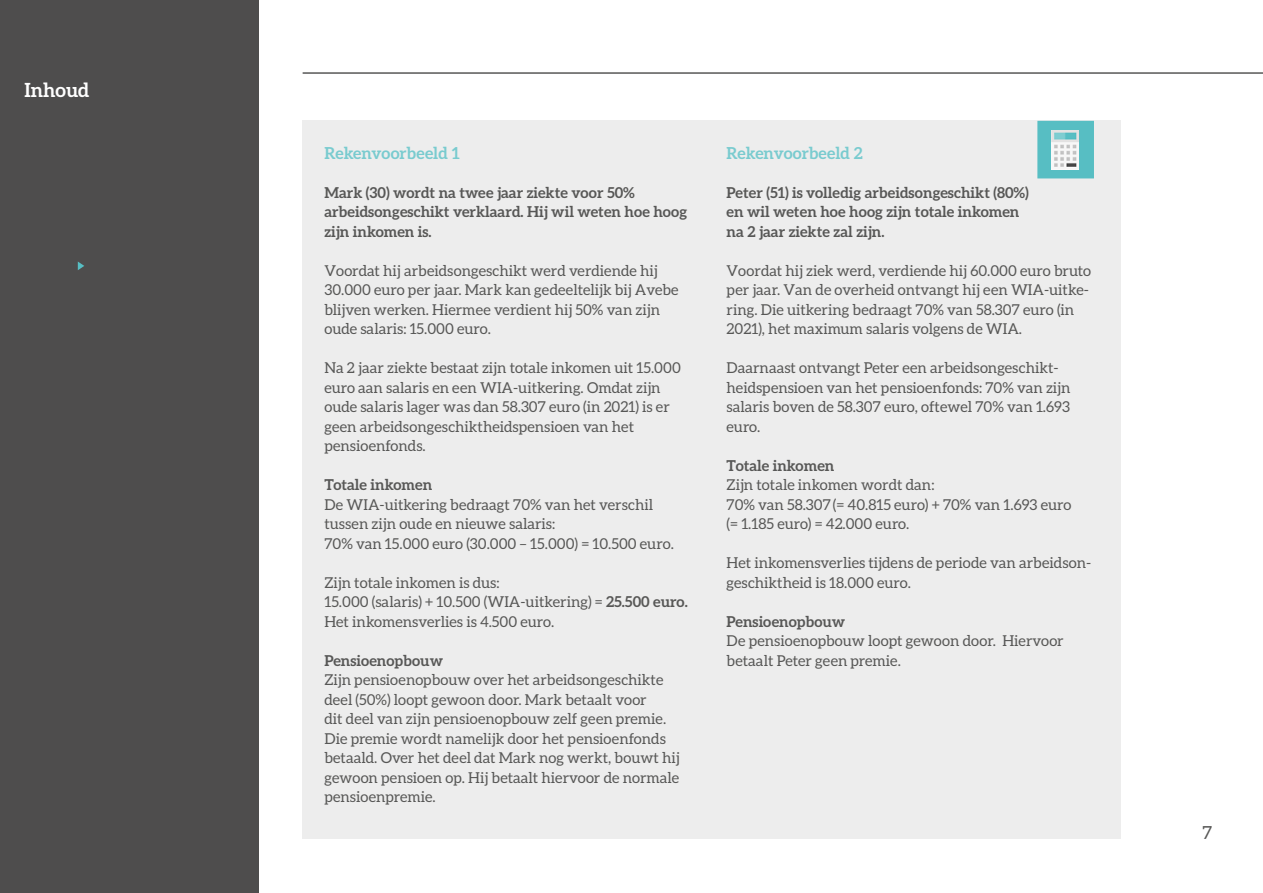
<style>
.page{position:relative;width:1263px;height:893px;background:#fff}
.page>*{position:absolute;margin:0;border:0;box-sizing:border-box;transform-origin:0 0}
.t1{font:700 19.5px "Aleo";color:#fff}
.t2{font:18px "Aleo";color:#575756}
.t3{font:700 16.5px "Aleo";color:#79cbcf}
.t4{font:15px/19.5px "Aleo";color:#575756}
.t5{font:700 15px/19.5px "Aleo";color:#575756}
.s1{font-weight:700}
</style>
<div class="page">
<hr style="left:303px;top:72px;width:960px;height:2px;background:#575756">
<div style="left:0;top:0;width:259px;height:893px;background:#4e4d4d"></div>
<div style="left:303px;top:121px;width:818px;height:718px;background:#ededed"></div>
<div style="left:1037px;top:121px;width:57px;height:57px;background:#57bec3"></div>
<img style="left:1051px;top:130px;width:27px;height:40px">
<svg style="left:78px;top:261px;width:6px;height:9px"></svg>
<h1 class="t1" style="left:24px;top:78px;width:67px">Inhoud</h1>
<p class="t3" style="left:324px;top:143px;width:137px">Rekenvoorbeeld 1</p>
<p class="t5" style="left:324px;top:182px;width:364px">Mark (30) wordt na twee jaar ziekte voor 50% arbeidsongeschikt verklaard. Hij wil weten hoe hoog zijn inkomen is.</p>
<p class="t4" style="left:324px;top:260px;width:356px">Voordat hij arbeidsongeschikt werd verdiende hij 30.000 euro per jaar. Mark kan gedeeltelijk bij Avebe blijven werken. Hiermee verdient hij 50% van zijn oude salaris: 15.000 euro.</p>
<p class="t4" style="left:324px;top:358px;width:358px">Na 2 jaar ziekte bestaat zijn totale inkomen uit 15.000 euro aan salaris en een WIA-uitkering. Omdat zijn oude salaris lager was dan 58.307 euro (in 2021) is er geen arbeidsongeschiktheidspensioen van het pensioenfonds.</p>
<p class="t5" style="left:324px;top:475px;width:109px">Totale inkomen</p>
<p class="t4" style="left:324px;top:494px;width:351px">De WIA-uitkering bedraagt 70% van het verschil tussen zijn oude en nieuwe salaris:<br>70% van 15.000 euro (30.000 – 15.000) = 10.500 euro.</p>
<p class="t4" style="left:324px;top:572px;width:365px">Zijn totale inkomen is dus:<br>15.000 (salaris) + 10.500 (WIA-uitkering) = <span class="s1">25.500 euro.<br></span>Het inkomensverlies is 4.500 euro.</p>
<p class="t5" style="left:324px;top:650px;width:120px">Pensioenopbouw</p>
<p class="t4" style="left:324px;top:670px;width:357px">Zijn pensioenopbouw over het arbeidsongeschikte deel (50%) loopt gewoon door. Mark betaalt voor<br>dit deel van zijn pensioenopbouw zelf geen premie.<br>Die premie wordt namelijk door het pensioenfonds betaald. Over het deel dat Mark nog werkt, bouwt hij gewoon pensioen op. Hij betaalt hiervoor de normale pensioenpremie.</p>
<p class="t3" style="left:727px;top:143px;width:138px">Rekenvoorbeeld 2</p>
<p class="t5" style="left:727px;top:182px;width:304px">Peter (51) is volledig arbeidsongeschikt (80%) en wil weten hoe hoog zijn totale inkomen na 2 jaar ziekte zal zijn.</p>
<p class="t4" style="left:727px;top:260px;width:366px">Voordat hij ziek werd, verdiende hij 60.000 euro bruto per jaar. Van de overheid ontvangt hij een WIA-uitke&shy;ring. Die uitkering bedraagt 70% van 58.307 euro (in 2021), het maximum salaris volgens de WIA.</p>
<p class="t4" style="left:727px;top:358px;width:345px">Daarnaast ontvangt Peter een arbeidsongeschikt&shy;heidspensioen van het pensioenfonds: 70% van zijn salaris boven de 58.307 euro, oftewel 70% van 1.693 euro.</p>
<p class="t5" style="left:727px;top:455px;width:109px">Totale inkomen</p>
<p class="t4" style="left:727px;top:475px;width:346px">Zijn totale inkomen wordt dan:<br>70% van 58.307 (= 40.815 euro) + 70% van 1.693 euro (= 1.185 euro) = 42.000 euro.</p>
<p class="t4" style="left:727px;top:553px;width:366px">Het inkomensverlies tijdens de periode van arbeidson&shy;geschiktheid is 18.000 euro.</p>
<p class="t5" style="left:727px;top:611px;width:120px">Pensioenopbouw</p>
<p class="t4" style="left:727px;top:631px;width:339px">De pensioenopbouw loopt gewoon door. Hiervoor betaalt Peter geen premie.</p>
<p class="t2" style="left:1202px;top:823px;width:11px">7</p>
</div>
